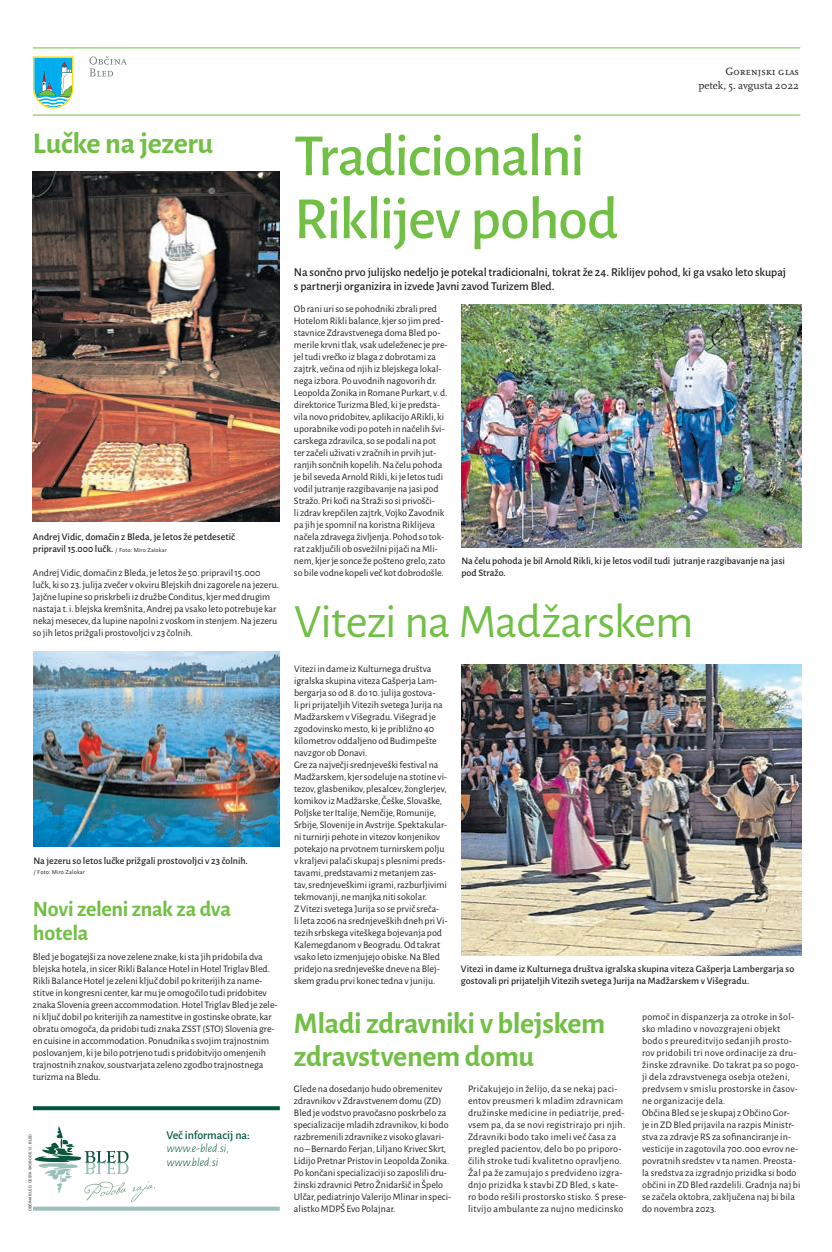
<style>
.page{position:relative;width:832px;height:1252px;background:#fff}
.page>*{position:absolute;margin:0;border:0;box-sizing:border-box;transform-origin:0 0}
.t1{font:500 60px/63px "Alegreya Sans";letter-spacing:-.025em;color:#71bf44}
.t2{font:48px "Alegreya Sans";letter-spacing:-.02em;color:#71bf44}
.t3{font:700 30px/33px "Alegreya Sans";letter-spacing:-.015em;color:#71bf44}
.t4{font:700 22px/24px "Alegreya Sans";letter-spacing:-.015em;color:#71bf44}
.t5{font:500 12px/14.4px "Alegreya Sans";letter-spacing:-.01em;color:#231f20}
.t6{font:italic 300 12px/14.4px "Alegreya Sans";color:#00573c}
.t7{font:500 12px "Alegreya Sans";color:#00573c}
.t8{font:11px "GG Scala Rom DEE";color:#231f20}
.t9{font:11px "GG Scala Rom Cap DEE";letter-spacing:-.01em;color:#231f20}
.t10{font:10px/12px "Alegreya Sans";color:#231f20}
.t11{font:10px/12px "Alegreya Sans";letter-spacing:.025em;color:#231f20}
.t12{font:500 10px/12px "Alegreya Sans";color:#231f20}
.t13{font:6px "GG Scala San DEE";letter-spacing:.015em;color:#231f20}
.t14{font:4px "Nimbus San DEE";letter-spacing:.03em;color:#231f20}
.s1{font-family:"GG Scala San DEE";font-weight:400;font-size:6px}
</style>
<div class="page">
<img style="left:461px;top:304px;width:340px;height:244px">
<img style="left:461px;top:664px;width:340px;height:291px">
<svg style="left:33px;top:1106px;width:247px;height:4px"></svg>
<svg style="left:33px;top:1206px;width:247px;height:4px"></svg>
<img style="left:33px;top:171px;width:247px;height:351px">
<hr style="left:33px;top:47px;width:767px;height:1px;background:#71bf44">
<hr style="left:33px;top:115px;width:767px;height:1px;background:#71bf44">
<svg style="left:34px;top:1126px;width:121px;height:76px"></svg>
<svg style="left:33px;top:56px;width:40px;height:53px"></svg>
<svg style="left:89px;top:56px;width:38px;height:20px"></svg>
<img style="left:33px;top:652px;width:247px;height:194px">
<p class="t8" style="left:698px;top:63px;width:102px">petek, 5. avgusta 2022</p>
<p class="t9" style="left:725px;top:66px;width:75px">Gorenjski glas</p>
<p class="t8" style="left:698px;top:80px;width:102px">petek, 5. avgusta 2022</p>
<h3 class="t3" style="left:33px;top:125px;width:182px">Lučke na jezeru</h3>
<p class="t12" style="left:33px;top:530px;width:203px">Andrej Vidic, domačin z Bleda, je letos že petdesetič pripravil 15.000 lučk. <span class="s1">/ Foto: Miro Zalokar</span></p>
<p class="t10" style="left:33px;top:566px;width:247px">Andrej Vidic, domačin z Bleda, je letos že 50. pripravil 15.000 lučk, ki so 23. julija zvečer v okviru Blejskih dni zagorele na jezeru.<br>Jajčne lupine so priskrbeli iz družbe Conditus, kjer med drugim nastaja t. i. blejska kremšnita, Andrej pa vsako leto potrebuje kar nekaj mesecev, da lupine napolni z voskom in stenjem. Na jezeru so jih letos prižgali prostovoljci v 23 čolnih.</p>
<p class="t12" style="left:33px;top:854px;width:216px">Na jezeru so letos lučke prižgali prostovoljci v 23 čolnih.</p>
<p class="t13" style="left:33px;top:868px;width:53px">/ Foto: Miro Zalokar</p>
<h3 class="t4" style="left:33px;top:895px;width:200px">Novi zeleni znak za dva hotela</h3>
<p class="t10" style="left:33px;top:950px;width:246px">Bled je bogatejši za nove zelene znake, ki sta jih pridobila dva blejska hotela, in sicer Rikli Balance Hotel in Hotel Triglav Bled.<br>Rikli Balance Hotel je zeleni ključ dobil po kriterijih za name&shy;stitve in kongresni center, kar mu je omogočilo tudi pridobitev znaka Slovenia green accommodation. Hotel Triglav Bled je zele&shy;ni ključ dobil po kriterijih za namestitve in gostinske obrate, kar obratu omogoča, da pridobi tudi znaka ZSST (STO) Slovenia gre&shy;en cuisine in accommodation. Ponudnika s svojim trajnostnim poslovanjem, ki je bilo potrjeno tudi s pridobitvijo omenjenih trajnostnih znakov, soustvarjata zeleno zgodbo trajnostnega turizma na Bledu.</p>
<p class="t14" style="left:28px;top:1211px;width:79px;rotate:-90deg">OBČINA BLED, CESTA SVOBODE 13, BLED</p>
<p class="t7" style="left:166px;top:1126px;width:85px">Več informacij na:</p>
<p class="t6" style="left:166px;top:1140px;width:64px">www.e-bled.si, www.bled.si</p>
<h1 class="t1" style="left:294px;top:121px;width:326px">Tradicionalni<br>Riklijev pohod</h1>
<p class="t5" style="left:294px;top:264px;width:493px">Na sončno prvo julijsko nedeljo je potekal tradicionalni, tokrat že 24. Riklijev pohod, ki ga vsako leto skupaj s partnerji organizira in izvede Javni zavod Turizem Bled.</p>
<p class="t10" style="left:294px;top:302px;width:155px">Ob rani uri so se pohodniki zbrali pred Hotelom Rikli balance, kjer so jim pred&shy;stavnice Zdravstvenega doma Bled po&shy;merile krvni tlak, vsak udeleženec je pre&shy;jel tudi vrečko iz blaga z dobrotami za zajtrk, večina od njih iz blejskega lokal&shy;nega izbora. Po uvodnih nagovorih dr.<br>Leopolda Zonika in Romane Purkart, v. d. direktorice Turizma Bled, ki je predsta&shy;vila novo pridobitev, aplikacijo ARikli, ki uporabnike vodi po poteh in načelih švi&shy;carskega zdravilca, so se podali na pot ter začeli uživati v zračnih in prvih jut&shy;ranjih sončnih kopelih. Na čelu pohoda je bil seveda Arnold Rikli, ki je letos tudi vodil jutranje razgibavanje na jasi pod Stražo. Pri koči na Straži so si privošči-<br>li zdrav krepčilen zajtrk, Vojko Zavodnik pa jih je spomnil na koristna Riklijeva načela zdravega življenja. Pohod so tok&shy;rat zaključili ob osvežilni pijači na Mli&shy;nem, kjer je sonce že pošteno grelo, zato so bile vodne kopeli več kot dobrodošle.</p>
<p class="t12" style="left:461px;top:554px;width:325px">Na čelu pohoda je bil Arnold Rikli, ki je letos vodil tudi jutranje razgibavanje na jasi pod Stražo.</p>
<h2 class="t2" style="left:294px;top:589px;width:400px">Vitezi na Madžarskem</h2>
<p class="t10" style="left:294px;top:662px;width:155px">Vitezi in dame iz Kulturnega društva igralska skupina viteza Gašperja Lam&shy;bergarja so od 8. do 10. julija gostova-<br>li pri prijateljih Vitezih svetega Jurija na Madžarskem v Višegradu. Višegrad je zgodovinsko mesto, ki je približno 40 kilometrov oddaljeno od Budimpešte navzgor ob Donavi.<br>Gre za največji srednjeveški festival na Madžarskem, kjer sodeluje na stotine vi&shy;tezov, glasbenikov, plesalcev, žonglerjev, komikov iz Madžarske, Češke, Slovaške, Poljske ter Italije, Nemčije, Romunije, Srbije, Slovenije in Avstrije. Spektakular&shy;ni turnirji pehote in vitezov konjenikov potekajo na prvotnem turnirskem polju v kraljevi palači skupaj s plesnimi preds&shy;tavami, predstavami z metanjem zas&shy;tav, srednjeveškimi igrami, razburljivimi tekmovanji, ne manjka niti sokolar.<br>Z Vitezi svetega Jurija so se prvič sreča-<br>li leta 2006 na srednjeveških dneh pri Vi&shy;tezih srbskega viteškega bojevanja pod Kalemegdanom v Beogradu. Od takrat vsako leto izmenjujejo obiske. Na Bled pridejo na srednjeveške dneve na Blej&shy;skem gradu prvi konec tedna v juniju.</p>
<p class="t12" style="left:461px;top:962px;width:335px">Vitezi in dame iz Kulturnega društva igralska skupina viteza Gašperja Lambergarja so gostovali pri prijateljih Vitezih svetega Jurija na Madžarskem v Višegradu.</p>
<h3 class="t3" style="left:294px;top:1004px;width:313px">Mladi zdravniki v blejskem zdravstvenem domu</h3>
<p class="t10" style="left:294px;top:1082px;width:159px">Glede na dosedanjo hudo obremenitev zdravnikov v Zdravstvenem domu (ZD)<br>Bled je vodstvo pravočasno poskrbelo za specializacije mladih zdravnikov, ki bodo razbremenili zdravnike z visoko glavari&shy;no – Bernardo Ferjan, Liljano Krivec Skrt, Lidijo Pretnar Pristov in Leopolda Zonika.<br>Po končani specializaciji so zaposlili dru&shy;žinski zdravnici Petro Žnidaršič in Špelo Ulčar, pediatrinjo Valerijo Mlinar in speci&shy;alistko MDPŠ Evo Polajnar.</p>
<p class="t11" style="left:468px;top:1082px;width:160px">Pričakujejo in želijo, da se nekaj paci&shy;entov preusmeri k mladim zdravnicam družinske medicine in pediatrije, pred&shy;vsem pa, da se novi registrirajo pri njih.<br>Zdravniki bodo tako imeli več časa za pregled pacientov, delo bo po priporo&shy;čilih stroke tudi kvalitetno opravljeno.<br>Žal pa že zamujajo s predvideno izgra&shy;dnjo prizidka k stavbi ZD Bled, s kate&shy;ro bodo rešili prostorsko stisko. S prese&shy;litvijo ambulante za nujno medicinsko</p>
<p class="t10" style="left:641px;top:1010px;width:160px">pomoč in dispanzerja za otroke in šol&shy;sko mladino v novozgrajeni objekt bodo s preureditvijo sedanjih prosto&shy;rov pridobili tri nove ordinacije za dru&shy;žinske zdravnike. Do takrat pa so pogo&shy;ji dela zdravstvenega osebja oteženi, predvsem v smislu prostorske in časov&shy;ne organizacije dela.<br>Občina Bled se je skupaj z Občino Gor-<br>je in ZD Bled prijavila na razpis Ministr&shy;stva za zdravje RS za sofinanciranje in&shy;vesticije in zagotovila 700.000 evrov ne&shy;povratnih sredstev v ta namen. Preosta&shy;la sredstva za izgradnjo prizidka si bodo občini in ZD Bled razdelili. Gradnja naj bi se začela oktobra, zaključena naj bi bila do novembra 2023.</p>
</div>
